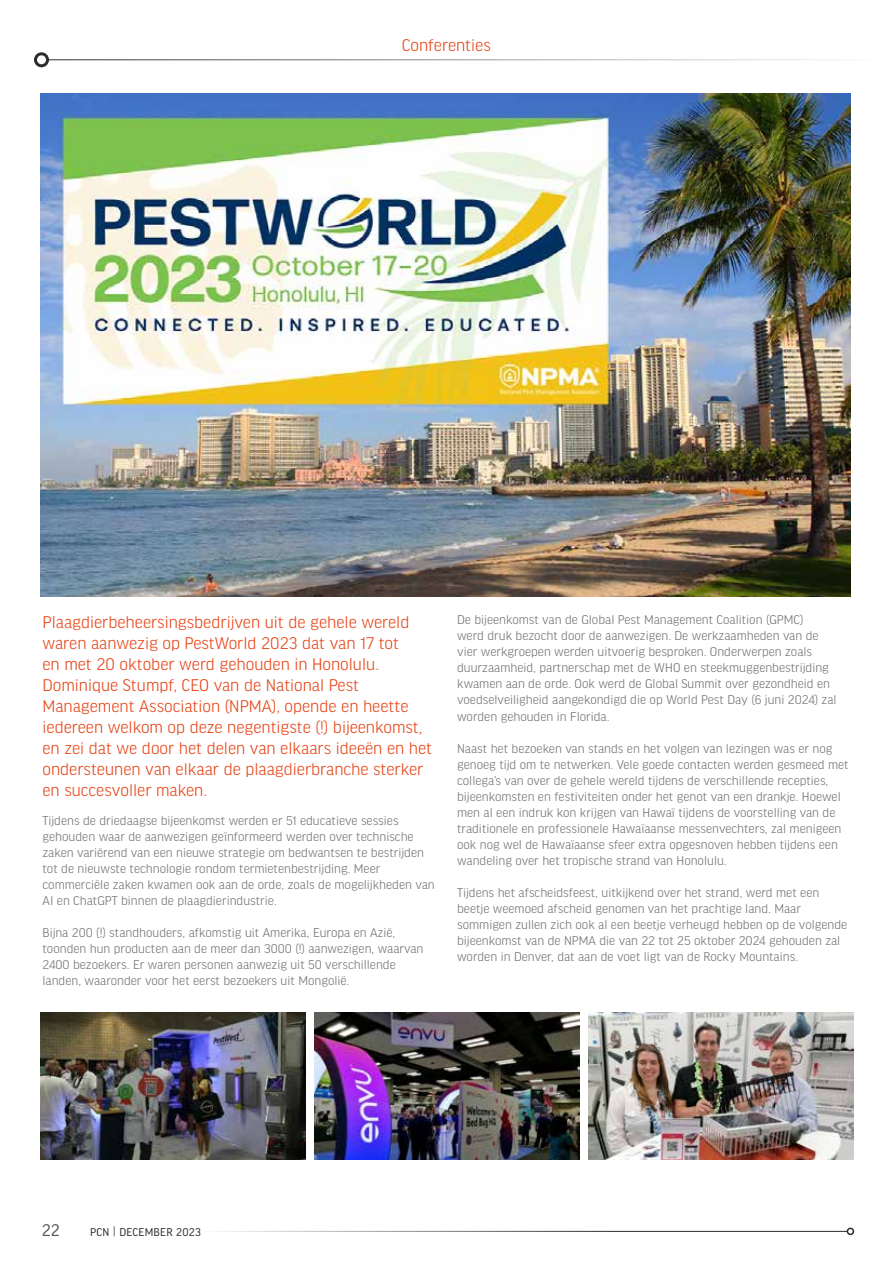
<style>
.page{position:relative;width:893px;height:1263px;background:#fff}
.page>*{position:absolute;margin:0;border:0;box-sizing:border-box;transform-origin:0 0}
.t1{font:300 18px/21px "Good Headline Pro";color:#e74011}
.t2{font:18px "Good Headline Pro";color:#575756}
.t3{font:300 13.5px/16px "Good Headline Pro";color:#706f6f}
.t4{font:12px "Good Headline Pro";letter-spacing:.02em;color:#2a2a2e}
.s1{font-weight:300}
</style>
<div class="page">
<img style="left:41px;top:94px;width:809px;height:502px">
<img style="left:41px;top:1012px;width:264px;height:147px">
<img style="left:315px;top:1012px;width:264px;height:147px">
<img style="left:589px;top:1012px;width:264px;height:147px">
<hr style="left:48px;top:60px;width:843px;height:1px;background:#2a2a2e">
<div style="left:34px;top:52px;width:15px;height:15px;border:3px solid #2a2a2e;border-radius:50%"></div>
<hr style="left:195px;top:1231px;width:652px;height:1px;background:#2a2a2e">
<div style="left:847px;top:1227px;width:7px;height:8px;border:2px solid #2a2a2e;border-radius:50%"></div>
<h1 class="t1" style="left:402px;top:35px;width:91px">Conferenties</h1>
<p class="t1" style="left:43px;top:612px;width:391px">Plaagdierbeheersingsbedrijven uit de gehele wereld waren aanwezig op PestWorld 2023 dat van 17 tot<br>en met 20 oktober werd gehouden in Honolulu.<br>Dominique Stumpf, CEO van de National Pest Management Association (NPMA), opende en heette iedereen welkom op deze negentigste (!) bijeenkomst, en zei dat we door het delen van elkaars ideeën en het ondersteunen van elkaar de plaagdierbranche sterker en succesvoller maken.</p>
<p class="t3" style="left:43px;top:813px;width:394px">Tijdens de driedaagse bijeenkomst werden er 51 educatieve sessies gehouden waar de aanwezigen geïnformeerd werden over technische zaken variërend van een nieuwe strategie om bedwantsen te bestrijden tot de nieuwste technologie rondom termietenbestrijding. Meer commerciële zaken kwamen ook aan de orde, zoals de mogelijkheden van AI en ChatGPT binnen de plaagdierindustrie.</p>
<p class="t3" style="left:43px;top:925px;width:382px">Bijna 200 (!) standhouders, afkomstig uit Amerika, Europa en Azië, toonden hun producten aan de meer dan 3000 (!) aanwezigen, waarvan 2400 bezoekers. Er waren personen aanwezig uit 50 verschillende landen, waaronder voor het eerst bezoekers uit Mongolië.</p>
<p class="t3" style="left:457px;top:612px;width:381px">De bijeenkomst van de Global Pest Management Coalition (GPMC)<br>werd druk bezocht door de aanwezigen. De werkzaamheden van de vier werkgroepen werden uitvoerig besproken. Onderwerpen zoals duurzaamheid, partnerschap met de WHO en steekmuggenbestrijding kwamen aan de orde. Ook werd de Global Summit over gezondheid en voedselveiligheid aangekondigd die op World Pest Day (6 juni 2024) zal worden gehouden in Florida.</p>
<p class="t3" style="left:457px;top:740px;width:393px">Naast het bezoeken van stands en het volgen van lezingen was er nog genoeg tijd om te netwerken. Vele goede contacten werden gesmeed met collega’s van over de gehele wereld tijdens de verschillende recepties, bijeenkomsten en festiviteiten onder het genot van een drankje. Hoewel men al een indruk kon krijgen van Hawaï tijdens de voorstelling van de traditionele en professionele Hawaïaanse messenvechters, zal menigeen ook nog wel de Hawaïaanse sfeer extra opgesnoven hebben tijdens een wandeling over het tropische strand van Honolulu.</p>
<p class="t3" style="left:457px;top:885px;width:392px">Tijdens het afscheidsfeest, uitkijkend over het strand, werd met een beetje weemoed afscheid genomen van het prachtige land. Maar sommigen zullen zich ook al een beetje verheugd hebben op de volgende bijeenkomst van de NPMA die van 22 tot 25 oktober 2024 gehouden zal worden in Denver, dat aan de voet ligt van de Rocky Mountains.</p>
<h1 class="t2" style="left:42px;top:1222px;width:19px">22</h1>
<p class="t4" style="left:90px;top:1226px;width:112px">PCN <span class="s1">|</span> DECEMBER 2023</p>
</div>
